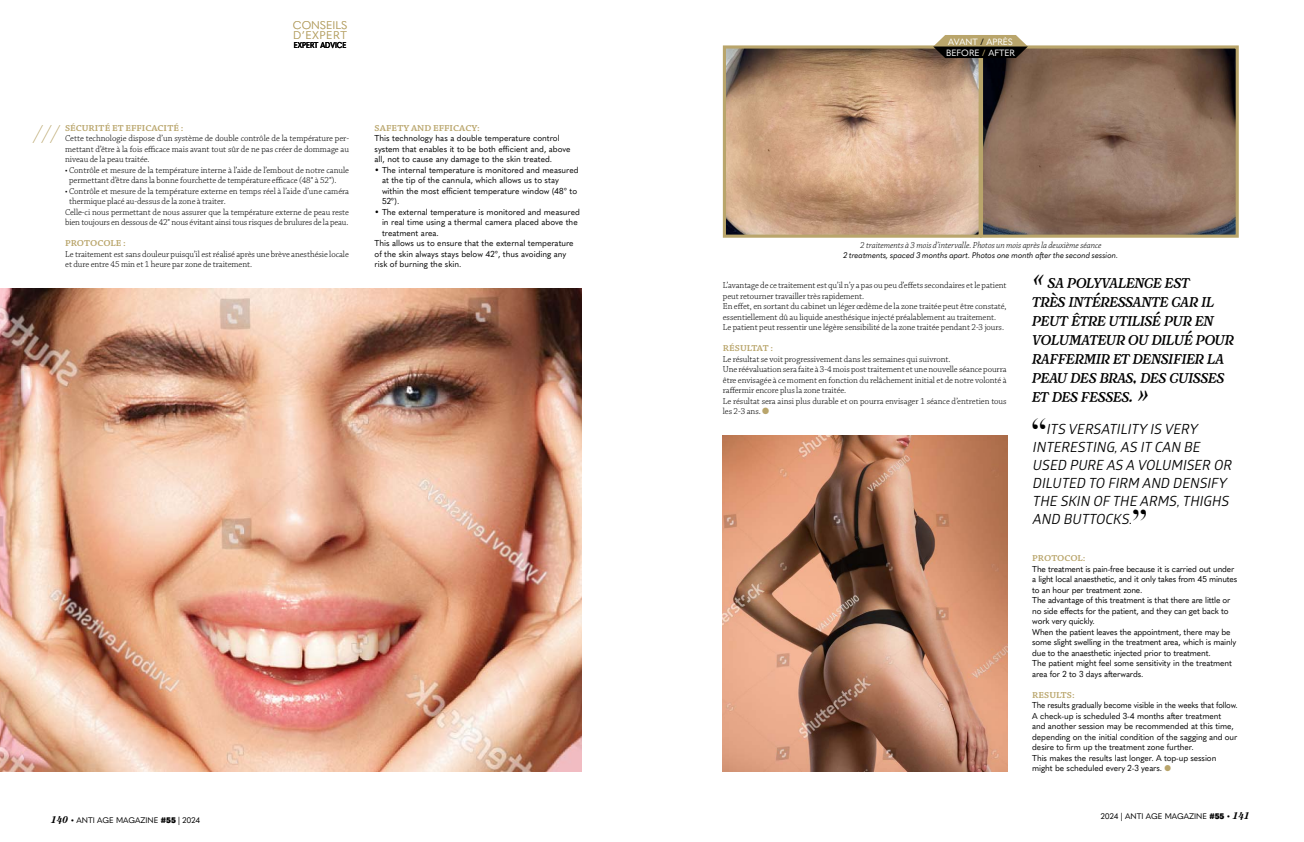
<style>
.page{position:relative;width:1304px;height:842px;background:#fff}
.page>*{position:absolute;margin:0;border:0;box-sizing:border-box;transform-origin:0 0}
._8_Citation{font:300 44px "Miller Banner";color:#000}
._2_Titre_article_FR_Or{font:italic 100 25.4px "Quasimoda";color:#b9a56b}
._8_Citation-2{font:16px/19px "Rafaella";letter-spacing:-.005em;color:#000}
._8_Citation-3{font:italic 14px/18px "Glober";color:#000}
.t1{font:300 11px/10px "Quasimoda";color:#b9a56b}
.t2{font:300 9.1px/10.5px "Chaparral Pro";letter-spacing:-.005em;color:#000}
.Texte_courant_FR{font:600 9.1px "Chaparral Pro";color:#b9a56b;scale:1.1 1}
.Texte_courant_FR-2{font:italic 300 9.1px "Chaparral Pro";letter-spacing:-.005em;color:#000}
._2_Titre_article_FR_Or-2{font:9px "Quasimoda";color:#fff}
.Texte_courant_US{font:8.5px/10.5px "Quasimoda";letter-spacing:-.01em;color:#000}
.Texte_courant_US-2{font:8.5px "Quasimoda";letter-spacing:-.01em;color:#000;scale:.94 1}
.t3{font:500 8.4px "Quasimoda";color:#000;scale:.83 1}
.Texte_courant_FR-3{font:italic 8px "Quasimoda";letter-spacing:-.01em;color:#000}
.t4{font:8px "Quasimoda";color:#000}
.s1{color:#000}
.s2{color:#b9a56b}
.s3{font-size:27px}
.s4{font-family:"Century Std";font-weight:700;font-style:italic;font-size:10px}
.s5{font-size:7px}
.s6{font-weight:900}
</style>
<div class="page">
<img style="left:723px;top:435px;width:284px;height:336px">
<img style="left:0;top:288px;width:581px;height:483px">
<svg style="left:722px;top:45px;width:256px;height:193px;background:#c49f81"></svg>
<svg style="left:978px;top:45px;width:261px;height:193px;background:#8a6e5b"></svg>
<svg style="left:933px;top:35px;width:95px;height:23px;background:#675d43"></svg>
<p class="t1" style="left:293px;top:19px;width:56px">CONSEILS<br>D’EXPERT</p>
<p class="t3" style="left:294px;top:39px;width:65px">EXPERT ADVICE</p>
<p class="Texte_courant_FR" style="left:65px;top:122px;width:109px">SÉCURITÉ ET EFFICACITÉ :</p>
<p class="t2" style="left:65px;top:133px;width:285px;text-align:justify">Cette technologie dispose d’un système de double contrôle de la température per&shy;mettant d’être à la fois efficace mais avant tout sûr de ne pas créer de dommage au niveau de la peau traitée.</p>
<p class="t2" style="left:69px;top:165px;width:282px;text-indent:-4px">• Contrôle et mesure de la température interne à l’aide de l’embout de notre canule permettant d’être dans la bonne fourchette de température efficace (48° à 52°).</p>
<p class="t2" style="left:65px;top:186px;width:285px">• Contrôle et mesure de la température externe en temps réel à l’aide d’une caméra</p>
<p class="t2" style="left:69px;top:196px;width:158px">thermique placé au-dessus de la zone à traiter.</p>
<p class="t2" style="left:65px;top:207px;width:285px">Celle-ci nous permettant de nous assurer que la température externe de peau reste</p>
<p class="t2" style="left:65px;top:217px;width:285px">bien toujours en dessous de 42° nous évitant ainsi tous risques de brulures de la peau.</p>
<p class="Texte_courant_FR" style="left:65px;top:238px;width:57px">PROTOCOLE :</p>
<p class="t2" style="left:65px;top:249px;width:285px">Le traitement est sans douleur puisqu’il est réalisé après une brève anesthésie locale et dure entre 45 min et 1 heure par zone de traitement.</p>
<p class="_2_Titre_article_FR_Or" style="left:33px;top:115px;width:28px">///</p>
<p class="Texte_courant_FR" style="left:375px;top:122px;width:97px">SAFETY AND EFFICACY:</p>
<p class="Texte_courant_US" style="left:375px;top:132px;width:198px">This technology has a double temperature control system that enables it to be both efficient and, above all, not to cause any damage to the skin treated.</p>
<p class="Texte_courant_US" style="left:382px;top:164px;width:198px;text-indent:-7px">• The internal temperature is monitored and measured at the tip of the cannula, which allows us to stay within the most efficient temperature window (48° to 52°).</p>
<p class="Texte_courant_US" style="left:382px;top:206px;width:199px;text-indent:-7px">• The external temperature is monitored and measured in real time using a thermal camera placed above the treatment area.</p>
<p class="Texte_courant_US" style="left:375px;top:237px;width:201px">This allows us to ensure that the external temperature of the skin always stays below 42°, thus avoiding any risk of burning the skin.</p>
<p class="_2_Titre_article_FR_Or-2" style="left:948px;top:35px;width:66px">AVANT <span class="s1">/</span> APRÈS</p>
<p class="_2_Titre_article_FR_Or-2" style="left:946px;top:46px;width:70px">BEFORE <span class="s2">/</span> AFTER</p>
<p class="Texte_courant_FR-2" style="left:860px;top:240px;width:243px">2 traitements à 3 mois d’intervalle. Photos un mois après la deuxième séance</p>
<p class="Texte_courant_FR-3" style="left:843px;top:249px;width:276px">2 treatments, spaced 3 months apart. Photos one month after the second session.</p>
<p class="t2" style="left:723px;top:280px;width:285px">L’avantage de ce traitement est qu’il n’y a pas ou peu d’effets secondaires et le patient peut retourner travailler très rapidement.<br>En effet, en sortant du cabinet un léger œdème de la zone traitée peut être constaté, essentiellement dû au liquide anesthésique injecté préalablement au traitement.<br>Le patient peut ressentir une légère sensibilité de la zone traitée pendant 2-3 jours.</p>
<p class="Texte_courant_FR" style="left:723px;top:343px;width:47px">RÉSULTAT :</p>
<p class="t2" style="left:723px;top:354px;width:285px">Le résultat se voit progressivement dans les semaines qui suivront.<br>Une réévaluation sera faite à 3-4 mois post traitement et une nouvelle séance pourra être envisagée à ce moment en fonction du relâchement initial et de notre volonté à raffermir encore plus la zone traitée.<br>Le résultat sera ainsi plus durable et on pourra envisager 1 séance d’entretien tous les 2-3 ans. <span class="s2">●</span></p>
<p class="_8_Citation-2" style="left:1032px;top:273px;width:203px"><span class="s3">«</span> SA POLYVALENCE EST<br>TRÈS INTÉRESSANTE CAR IL<br>PEUT ÊTRE UTILISÉ PUR EN<br>VOLUMATEUR OU DILUÉ POUR<br>RAFFERMIR ET DENSIFIER LA<br>PEAU DES BRAS, DES CUISSES<br>ET DES FESSES. <span class="s3">»</span></p>
<p class="_8_Citation" style="left:1032px;top:409px;width:16px">“</p>
<p class="_8_Citation-3" style="left:1032px;top:420px;width:204px;text-indent:14px">ITS VERSATILITY IS VERY<br>INTERESTING,AS IT CAN BE<br>USED PURE AS A VOLUMISER OR<br>DILUTED TO FIRM AND DENSIFY<br>THE SKIN OF THE ARMS,THIGHS<br>AND BUTTOCKS.</p>
<p class="_8_Citation" style="left:1132px;top:501px;width:16px">”</p>
<p class="Texte_courant_FR" style="left:1032px;top:553px;width:50px">PROTOCOL:</p>
<p class="Texte_courant_US" style="left:1032px;top:563px;width:207px">The treatment is pain-free because it is carried out under a light local anaesthetic, and it only takes from 45 minutes to an hour per treatment zone.</p>
<p class="Texte_courant_US" style="left:1032px;top:594px;width:200px">The advantage of this treatment is that there are little or no side effects for the patient, and they can get back to work very quickly.</p>
<p class="Texte_courant_US" style="left:1032px;top:626px;width:206px">When the patient leaves the appointment, there may be some slight swelling in the treatment area, which is mainly due to the anaesthetic injected prior to treatment.</p>
<p class="Texte_courant_US" style="left:1032px;top:657px;width:201px">The patient might feel some sensitivity in the treatment area for 2 to 3 days afterwards.</p>
<p class="Texte_courant_FR" style="left:1032px;top:689px;width:40px">RESULTS:</p>
<p class="Texte_courant_US-2" style="left:1032px;top:699px;width:220px">The results gradually become visible in the weeks that follow.</p>
<p class="Texte_courant_US" style="left:1032px;top:710px;width:207px">A check-up is scheduled 3-4 months after treatment<br>and another session may be recommended at this time, depending on the initial condition of the sagging and our desire to firm up the treatment zone further.</p>
<p class="Texte_courant_US" style="left:1032px;top:752px;width:186px">This makes the results last longer. A top-up session might be scheduled every 2-3 years. <span class="s2">●</span></p>
<p class="t4" style="left:51px;top:814px;width:151px"><span class="s4">140</span> <span class="s5">•</span> ANTI AGE MAGAZINE <span class="s6">#55</span> | 2024</p>
<p class="t4" style="left:1101px;top:810px;width:151px">2024 | ANTI AGE MAGAZINE <span class="s6">#55</span> <span class="s5">•</span> <span class="s4">141</span></p>
</div>
